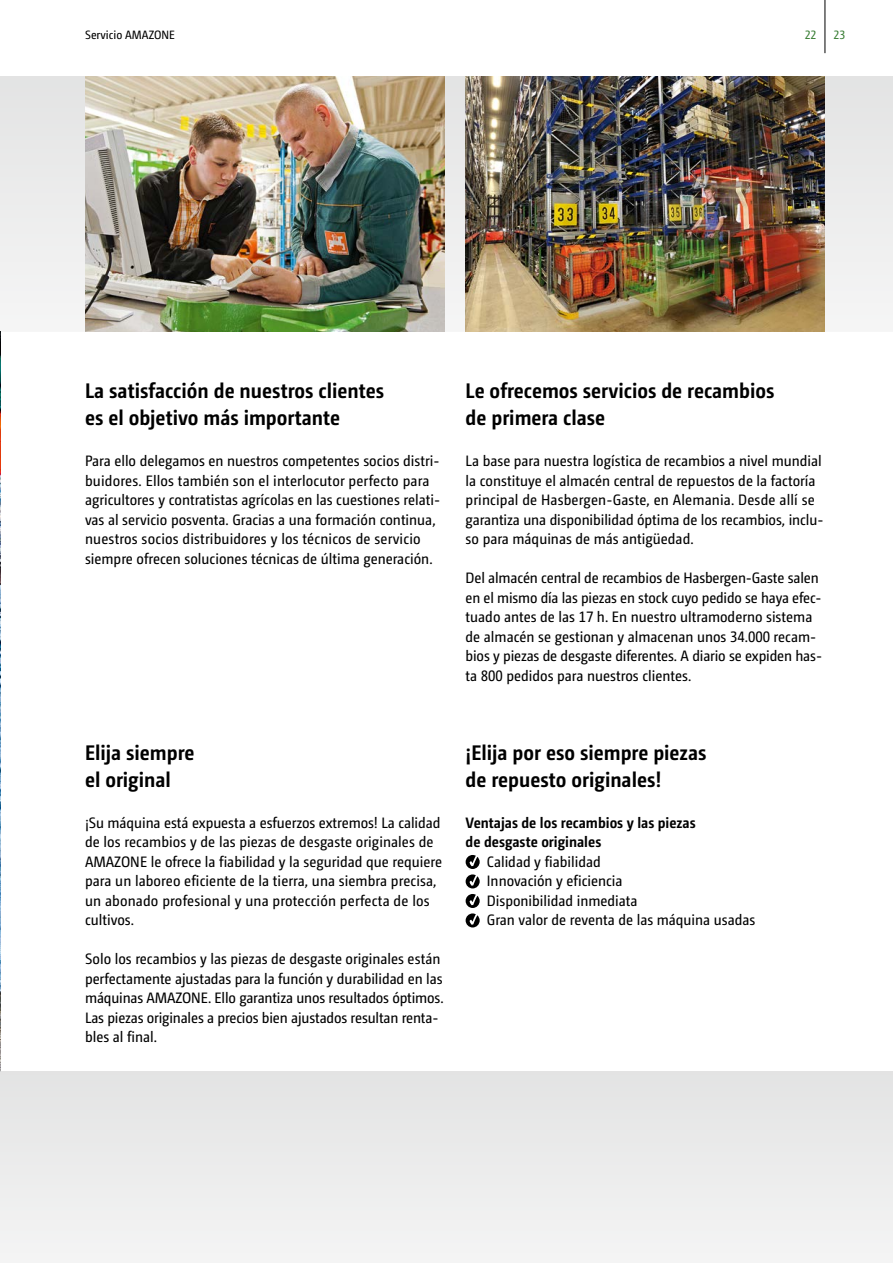
<style>
.page{position:relative;width:893px;height:1263px;background:#fff}
.page>*{position:absolute;margin:0;border:0;box-sizing:border-box;transform-origin:0 0}
.Subhead{font:700 21px/27px "Camingo Dos Pro S Cd";color:#000}
.Body{font:15px/19.5px "Camingo Dos Pro S Cd";color:#000}
.Body_ohne_Abstand{font:15px "Camingo Dos Pro S Cd";color:#000}
.Body_Subhead{font:700 15px/19.5px "Camingo Dos Pro S Cd";color:#000}
.Kolumnentitel{font:12px "Camingo Dos Pro S Cd";color:#000}
.t1{font:12px "Camingo Dos Pro S Cd";color:#387d33}
</style>
<div class="page">
<div style="left:0;top:77px;width:893px;height:255px;background:#ececec"></div>
<div style="left:0;top:1071px;width:893px;height:192px;background:#ececec"></div>
<img style="left:85px;top:77px;width:359px;height:255px">
<img style="left:466px;top:77px;width:359px;height:255px">
<hr style="left:825px;top:0;width:1px;height:53px;background:#000">
<img style="left:0;top:332px;width:1px;height:739px">
<svg style="left:466px;top:855px;width:14px;height:33px"></svg>
<svg style="left:466px;top:894px;width:14px;height:33px"></svg>
<p class="Kolumnentitel" style="left:85px;top:28px;width:91px">Servicio AMAZONE</p>
<p class="t1" style="left:805px;top:28px;width:13px">22</p>
<p class="t1" style="left:833px;top:28px;width:13px">23</p>
<p class="Subhead" style="left:85px;top:377px;width:301px">La satisfacción de nuestros clientes es el objetivo más importante</p>
<p class="Body" style="left:85px;top:451px;width:357px">Para ello delegamos en nuestros competentes socios distri&shy;buidores. Ellos también son el interlocutor perfecto para agricultores y contratistas agrícolas en las cuestiones relati&shy;vas al servicio posventa. Gracias a una formación continua, nuestros socios distribuidores y los técnicos de servicio siempre ofrecen soluciones técnicas de última generación.</p>
<p class="Subhead" style="left:466px;top:377px;width:310px">Le ofrecemos servicios de recambios de primera clase</p>
<p class="Body" style="left:466px;top:451px;width:359px">La base para nuestra logística de recambios a nivel mundial la constituye el almacén central de repuestos de la factoría principal de Hasbergen-Gaste, en Alemania. Desde allí se garantiza una disponibilidad óptima de los recambios, inclu&shy;so para máquinas de más antigüedad.</p>
<p class="Body" style="left:466px;top:568px;width:358px">Del almacén central de recambios de Hasbergen-Gaste salen en el mismo día las piezas en stock cuyo pedido se haya efec&shy;tuado antes de las 17 h. En nuestro ultramoderno sistema de almacén se gestionan y almacenan unos 34.000 recam&shy;bios y piezas de desgaste diferentes. A diario se expiden has&shy;ta 800 pedidos para nuestros clientes.</p>
<p class="Subhead" style="left:85px;top:739px;width:111px">Elija siempre el original</p>
<p class="Subhead" style="left:466px;top:739px;width:242px">¡Elija por eso siempre piezas de repuesto originales!</p>
<p class="Body" style="left:85px;top:813px;width:359px">¡Su máquina está expuesta a esfuerzos extremos! La calidad de los recambios y de las piezas de desgaste originales de AMAZONE le ofrece la fiabilidad y la seguridad que requiere para un laboreo eficiente de la tierra, una siembra precisa, un abonado profesional y una protección perfecta de los cultivos.</p>
<p class="Body" style="left:85px;top:949px;width:360px">Solo los recambios y las piezas de desgaste originales están perfectamente ajustadas para la función y durabilidad en las máquinas AMAZONE. Ello garantiza unos resultados óptimos.<br>Las piezas originales a precios bien ajustados resultan renta&shy;bles al final.</p>
<p class="Body_Subhead" style="left:466px;top:812px;width:232px">Ventajas de los recambios y las piezas de desgaste originales</p>
<p class="Body_ohne_Abstand" style="left:487px;top:853px;width:115px">Calidad y fiabilidad</p>
<p class="Body_ohne_Abstand" style="left:487px;top:872px;width:137px">Innovación y eficiencia</p>
<p class="Body_ohne_Abstand" style="left:487px;top:892px;width:152px">Disponibilidad inmediata</p>
<p class="Body_ohne_Abstand" style="left:487px;top:911px;width:270px">Gran valor de reventa de las máquina usadas</p>
</div>
